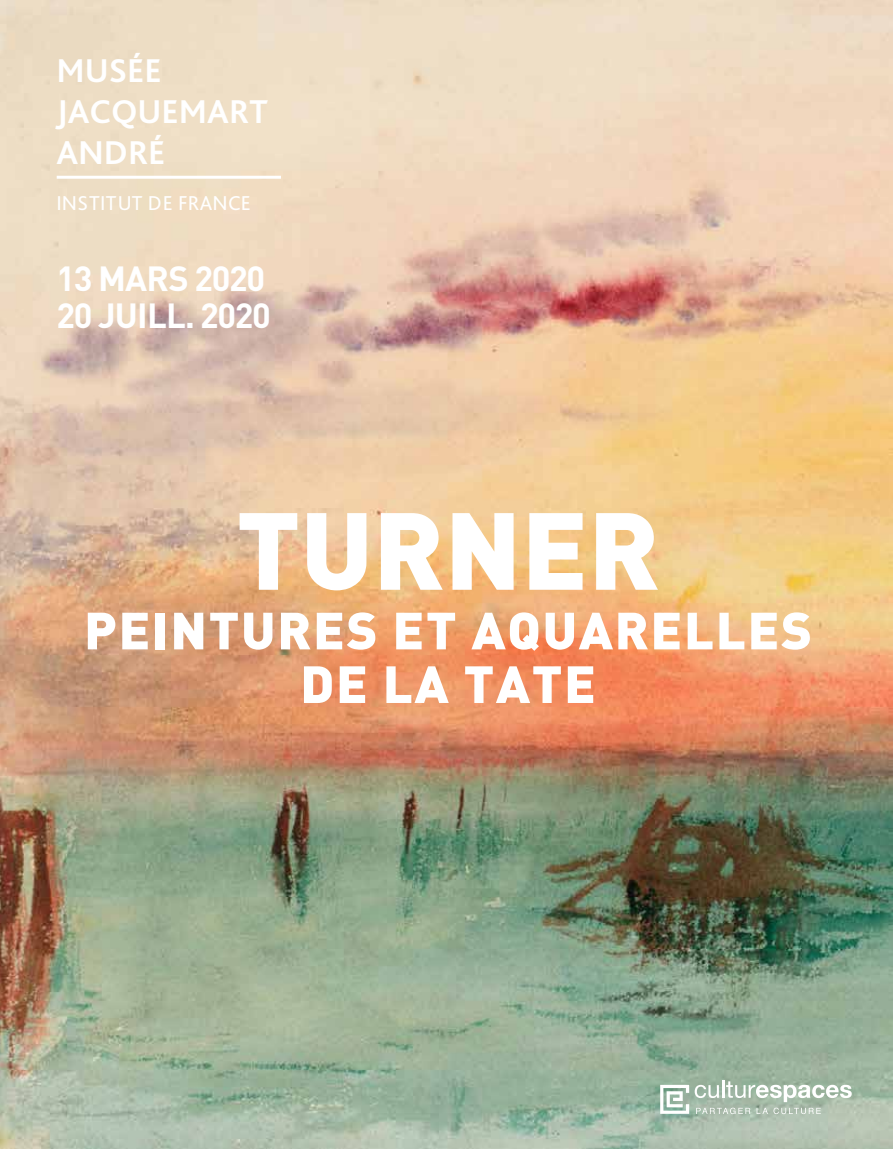
<style>
.page{position:relative;width:893px;height:1149px;background:#fff}
.page>*{position:absolute;margin:0;border:0;box-sizing:border-box;transform-origin:0 0}
.t1{font:900 107.55px "DIN";color:#fff}
.t2{font:900 51.45px/53.6px "DIN";letter-spacing:.03em;color:#fff;text-align:center}
.t3{font:700 34.5px/37.5px "DIN Pro";letter-spacing:-.04em;color:#fff}
.t4{font:700 34.5px/41px "Bliss Pro";color:#fff}
.t5{font:21px "Bliss Pro";letter-spacing:.01em;color:#fff}
</style>
<div class="page">
<img style="left:0;top:0;width:893px;height:1148px">
<hr style="left:57px;top:176px;width:224px;height:3px;background:#fff">
<svg style="left:638px;top:1079px;width:214px;height:34px"></svg>
<p class="t4" style="left:56px;top:49px;width:213px">MUSÉE<br>JACQUEMART<br>ANDRÉ</p>
<p class="t5" style="left:56px;top:190px;width:196px">INSTITUT DE FRANCE</p>
<p class="t3" style="left:56px;top:255px;width:216px">13 MARS 2020<br>20 JUILL. 2020</p>
<h1 class="t1" style="left:236px;top:478px;width:425px">TURNER</h1>
<p class="t2" style="left:84px;top:601px;width:730px">PEINTURES ET AQUARELLES<br>DE LA TATE</p>
</div>
